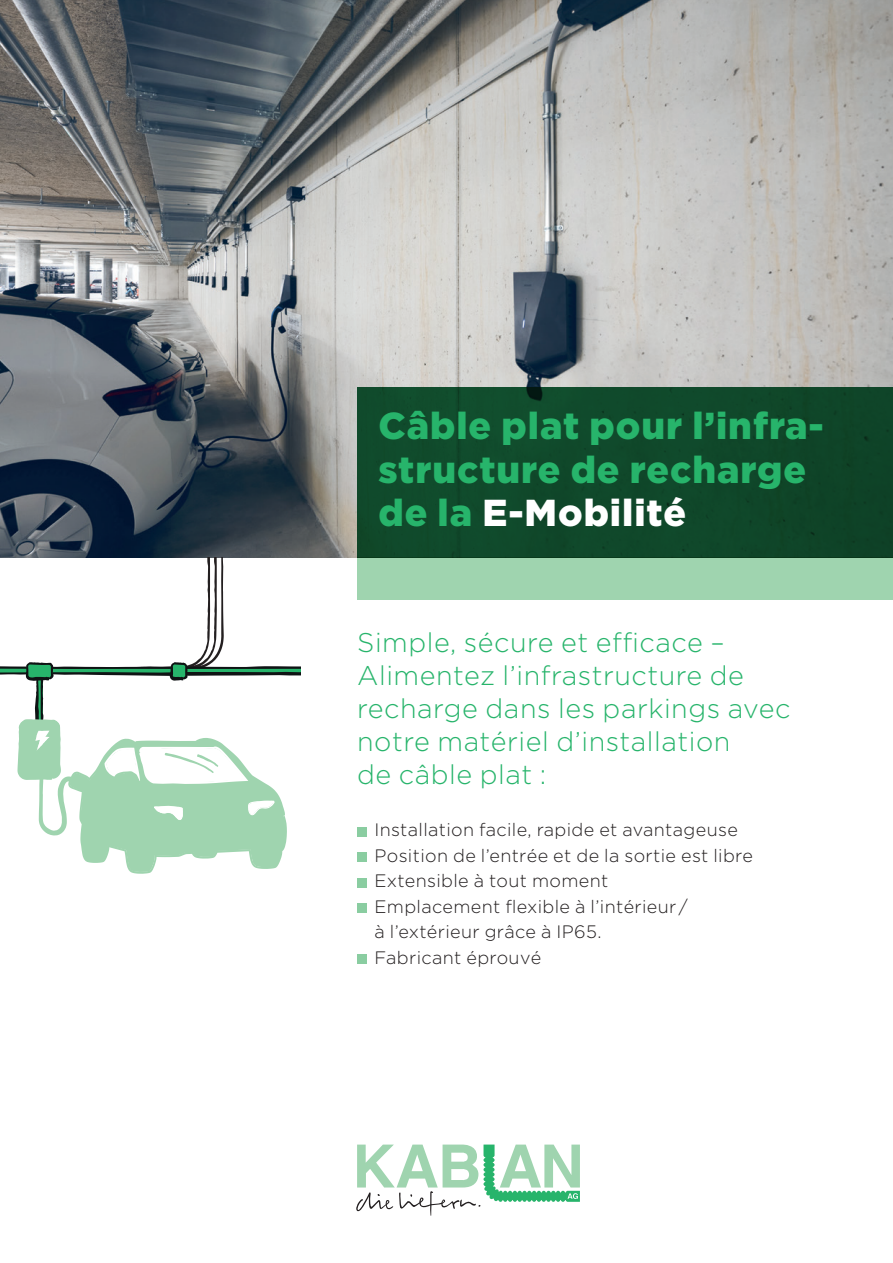
<style>
.page{position:relative;width:893px;height:1263px;background:#fff}
.page>*{position:absolute;margin:0;border:0;box-sizing:border-box;transform-origin:0 0}
.t1{font:900 37.5px/43.5px "Gotham";letter-spacing:.025em;color:#27b46b}
.t2{font:300 27px/33px "Gotham";letter-spacing:.02em;color:#27b46b}
.t3{font:300 18px/25.5px "Gotham";letter-spacing:.02em;color:#231f20}
.s1{color:#fff}
</style>
<div class="page">
<img style="left:0;top:0;width:893px;height:557px">
<div style="left:357px;top:387px;width:536px;height:170px;background:#10482b"></div>
<div style="left:357px;top:557px;width:536px;height:43px;background:#9fd4af"></div>
<svg style="left:356px;top:1144px;width:224px;height:72px"></svg>
<div style="left:357px;top:827px;width:9px;height:9px;background:#8acda1"></div>
<div style="left:357px;top:853px;width:9px;height:9px;background:#8acda1"></div>
<div style="left:357px;top:878px;width:9px;height:9px;background:#8acda1"></div>
<div style="left:357px;top:904px;width:9px;height:9px;background:#8acda1"></div>
<div style="left:357px;top:955px;width:9px;height:9px;background:#8acda1"></div>
<svg style="left:0;top:557px;width:300px;height:317px"></svg>
<h1 class="t1" style="left:378px;top:403px;width:447px">Câble plat pour l’infra&shy;structure de recharge de la <span class="s1">E-Mobilité</span></h1>
<h2 class="t2" style="left:357px;top:625px;width:435px">Simple, sécure et efficace –<br>Alimentez l’infrastructure de recharge dans les parkings avec notre matériel d’installation<br>de câble plat :</h2>
<p class="t3" style="left:374px;top:817px;width:380px">Installation facile, rapide et avantageuse Position de l’entrée et de la sortie est libre Extensible à tout moment<br>Emplacement flexible à l’intérieur/<br>à l’extérieur grâce à IP65.<br>Fabricant éprouvé</p>
</div>
